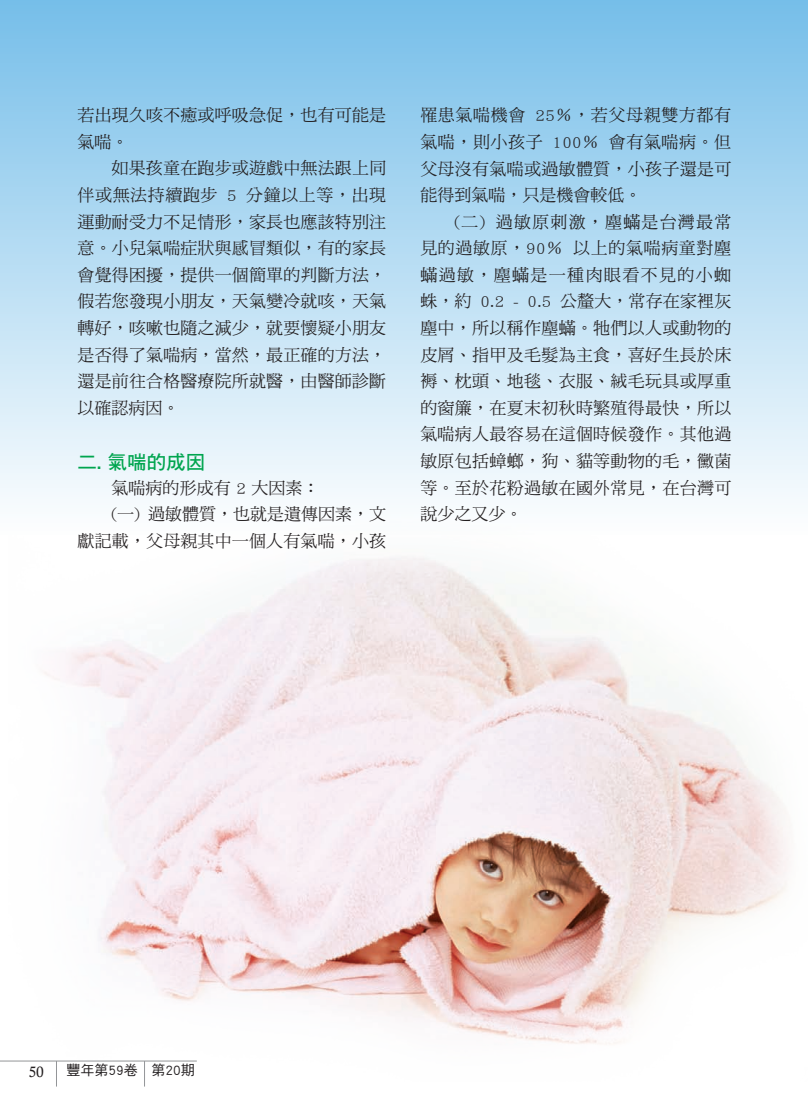
<style>
.page{position:relative;width:808px;height:1106px;background:#fff}
.page>*{position:absolute;margin:0;border:0;box-sizing:border-box;transform-origin:0 0}
.內文{font:19.5px "DF Hei Std W7";color:#00a54f}
.內文-2{font:16.95px/26.5px "DF Ming Std W5";letter-spacing:.01em;color:#231f20;text-align:justify}
.t1{font:15px "Calisto";color:#231f20}
.正常{font:13.95px "DF Hei Std W5";color:#231f20}
</style>
<div class="page">
<div style="left:0;top:0;width:808px;height:535px;background:linear-gradient(to bottom,#76bee9,#fdfefe)"></div>
<img style="left:9px;top:514px;width:799px;height:548px">
<hr style="left:0;top:1060px;width:197px;height:1px;background:#939598">
<svg style="left:56px;top:1061px;width:1px;height:25px"></svg>
<svg style="left:65px;top:1044px;width:131px;height:42px"></svg>
<p class="內文-2" style="left:78px;top:102px;width:310px">若出現久咳不癒或呼吸急促，也有可能是氣喘。</p>
<p class="內文-2" style="left:78px;top:155px;width:310px;text-indent:34px">如果孩童在跑步或遊戲中無法跟上同伴或無法持續跑步 5 分鐘以上等，出現運動耐受力不足情形，家長也應該特別注意。小兒氣喘症狀與感冒類似，有的家長會覺得困擾，提供一個簡單的判斷方法，假若您發現小朋友，天氣變冷就咳，天氣轉好，咳嗽也隨之減少，就要懷疑小朋友是否得了氣喘病，當然，最正確的方法，還是前往合格醫療院所就醫，由醫師診斷以確認病因。</p>
<p class="內文" style="left:78px;top:451px;width:129px">二. 氣喘的成因</p>
<p class="內文-2" style="left:112px;top:474px;width:209px">氣喘病的形成有 2 大因素：</p>
<p class="內文-2" style="left:78px;top:500px;width:310px;text-align:right">(一) 過敏體質，也就是遺傳因素，文<br>獻記載，父母親其中一個人有氣喘，小孩</p>
<p class="內文-2" style="left:420px;top:102px;width:313px">罹患氣喘機會 25％，若父母親雙方都有氣喘，則小孩子 100％會有氣喘病。但父母沒有氣喘或過敏體質，小孩子還是可能得到氣喘，只是機會較低。</p>
<p class="內文-2" style="left:420px;top:208px;width:313px;text-indent:34px">(二) 過敏原刺激，塵蟎是台灣最常見的過敏原，90％以上的氣喘病童對塵蟎過敏，塵蟎是一種肉眼看不見的小蜘蛛，約 0.2 - 0.5 公釐大，常存在家裡灰塵中，所以稱作塵蟎。牠們以人或動物的皮屑、指甲及毛髮為主食，喜好生長於床褥、枕頭、地毯、衣服、絨毛玩具或厚重的窗簾，在夏末初秋時繁殖得最快，所以氣喘病人最容易在這個時候發作。其他過敏原包括蟑螂，狗、貓等動物的毛，黴菌等。至於花粉過敏在國外常見，在台灣可說少之又少。</p>
<p class="t1" style="left:29px;top:1063px;width:17px">50</p>
<p class="正常" style="left:66px;top:1062px;width:130px">豐年第59卷　第20期</p>
</div>
